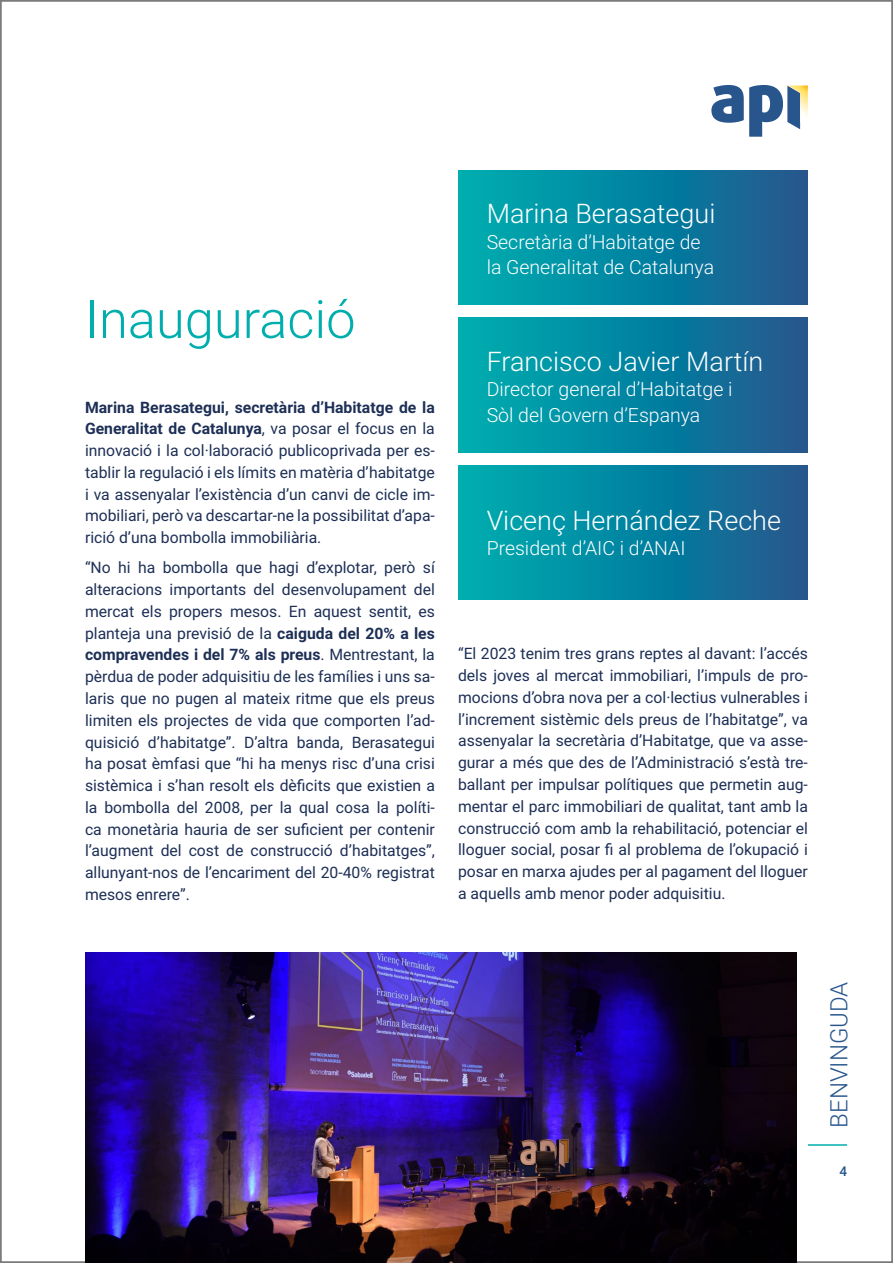
<style>
.page{position:relative;width:893px;height:1263px;background:#fff}
.page>*{position:absolute;margin:0;border:0;box-sizing:border-box;transform-origin:0 0}
.t1{font:300 52.5px "Roboto";color:#00aeae}
.t2{font:300 27px "Roboto";color:#fff}
.t3{font:300 24px "Roboto";color:#27558c}
.t4{font:300 19.5px/25.5px "Roboto";color:#fff}
.t5{font:15.75px/21.8px "Roboto";color:#1d2f56;text-align:justify}
.t6{font:500 13.5px "Roboto";color:#27558c}
.s1{font-weight:700}
</style>
<div class="page">
<hr style="left:808px;top:1144px;width:39px;height:2px;background:#00aeae">
<svg style="left:711px;top:85px;width:97px;height:52px"></svg>
<img style="left:85px;top:952px;width:711px;height:311px">
<div style="left:458px;top:170px;width:350px;height:135px;background:linear-gradient(to right,#00b0b2,#1c578f)"></div>
<div style="left:458px;top:318px;width:350px;height:134px;background:linear-gradient(to right,#00b0b2,#1c578f)"></div>
<div style="left:458px;top:465px;width:350px;height:135px;background:linear-gradient(to right,#00b0b2,#1c578f)"></div>
<h1 class="t1" style="left:85px;top:282px;width:272px">Inauguració</h1>
<p class="t5" style="left:85px;top:396px;width:351px"><span class="s1">Marina Berasategui, secretària d’Habitatge de la Generalitat de Catalunya</span>, va posar el focus en la innovació i la col·laboració publicoprivada per es&shy;tablir la regulació i els límits en matèria d’habitatge i va assenyalar l’existència d’un canvi de cicle im&shy;mobiliari, però va descartar-ne la possibilitat d’apa&shy;rició d’una bombolla immobiliària.</p>
<p class="t5" style="left:85px;top:556px;width:351px">“No hi ha bombolla que hagi d’explotar, però sí alteracions importants del desenvolupament del mercat els propers mesos. En aquest sentit, es planteja una previsió de la <span class="s1">caiguda del 20% a les compravendes i del 7% als preus</span>. Mentrestant, la pèrdua de poder adquisitiu de les famílies i uns sa&shy;laris que no pugen al mateix ritme que els preus limiten els projectes de vida que comporten l’ad&shy;quisició d’habitatge”. D’altra banda, Berasategui ha posat èmfasi que “hi ha menys risc d’una crisi sistèmica i s’han resolt els dèficits que existien a la bombolla del 2008, per la qual cosa la políti&shy;ca monetària hauria de ser suficient per contenir l’augment del cost de construcció d’habitatges”, allunyant-nos de l’encariment del 20-40% registrat mesos enrere”.</p>
<h2 class="t2" style="left:487px;top:195px;width:230px">Marina Berasategui</h2>
<p class="t4" style="left:487px;top:228px;width:229px">Secretària d’Habitatge de la Generalitat de Catalunya</p>
<h2 class="t2" style="left:487px;top:342px;width:278px">Francisco Javier Martín</h2>
<p class="t4" style="left:487px;top:376px;width:247px">Director general d’Habitatge i<br>Sòl del Govern d’Espanya</p>
<h2 class="t2" style="left:487px;top:501px;width:296px">Vicenç Hernández Reche</h2>
<p class="t4" style="left:487px;top:535px;width:200px">President d’AIC i d’ANAI</p>
<p class="t5" style="left:458px;top:642px;width:351px">“El 2023 tenim tres grans reptes al davant: l’accés dels joves al mercat immobiliari, l’impuls de pro&shy;mocions d’obra nova per a col·lectius vulnerables i l’increment sistèmic dels preus de l’habitatge”, va assenyalar la secretària d’Habitatge, que va asse&shy;gurar a més que des de l’Administració s’està tre&shy;ballant per impulsar polítiques que permetin aug&shy;mentar el parc immobiliari de qualitat, tant amb la construcció com amb la rehabilitació, potenciar el lloguer social, posar fi al problema de l’okupació i posar en marxa ajudes per al pagament del lloguer a aquells amb menor poder adquisitiu.</p>
<h3 class="t3" style="left:822px;top:1128px;width:148px;rotate:-90deg">BENVINGUDA</h3>
<p class="t6" style="left:839px;top:1162px;width:9px">4</p>
</div>
